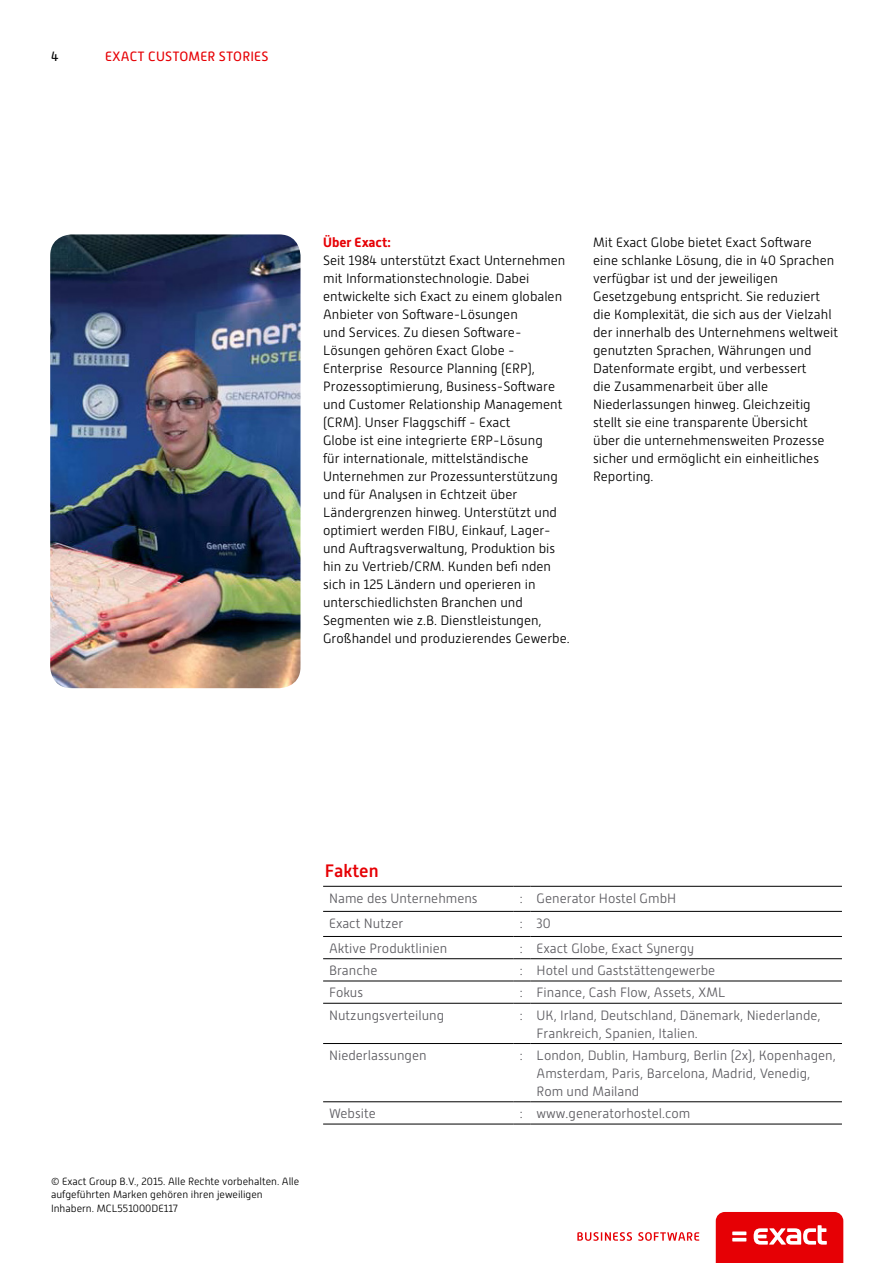
<style>
.page{position:relative;width:893px;height:1263px;background:#fff}
.page>*{position:absolute;margin:0;border:0;box-sizing:border-box;transform-origin:0 0}
.t1{font:500 18px "Alwyn New";color:#e60005}
.t2{font:300 13.5px/18px "Alwyn New";color:#000}
.t3{font:300 13.5px/18px "Alwyn New";color:#5c5b60}
.t4{font:13.5px "Alwyn New";letter-spacing:.01em;color:#e60005}
.t5{font:700 13.5px "Alwyn New";color:#e60005}
.t6{font:13.5px "Alwyn New";color:#000}
.t7{font:300 10.5px/13.5px "Alwyn New";color:#000}
</style>
<div class="page">
<svg style="left:716px;top:1212px;width:127px;height:51px;background:#e92025"></svg>
<svg style="left:577px;top:1232px;width:122px;height:9px"></svg>
<img style="left:50px;top:234px;width:250px;height:454px">
<hr style="left:323px;top:886px;width:191px;height:1px;background:#000">
<svg style="left:514px;top:886px;width:17px;height:1px"></svg>
<hr style="left:531px;top:886px;width:311px;height:1px;background:#000">
<hr style="left:323px;top:911px;width:191px;height:1px;background:#000">
<svg style="left:514px;top:911px;width:17px;height:1px"></svg>
<hr style="left:531px;top:911px;width:311px;height:1px;background:#000">
<hr style="left:323px;top:936px;width:191px;height:1px;background:#000">
<svg style="left:514px;top:936px;width:17px;height:1px"></svg>
<hr style="left:531px;top:936px;width:311px;height:1px;background:#000">
<hr style="left:323px;top:958px;width:191px;height:1px;background:#000">
<svg style="left:514px;top:958px;width:17px;height:1px"></svg>
<hr style="left:531px;top:958px;width:311px;height:1px;background:#000">
<hr style="left:323px;top:980px;width:191px;height:1px;background:#000">
<hr style="left:323px;top:1003px;width:191px;height:1px;background:#000">
<hr style="left:323px;top:1043px;width:191px;height:1px;background:#000">
<hr style="left:323px;top:1101px;width:191px;height:1px;background:#000">
<hr style="left:323px;top:1124px;width:191px;height:1px;background:#000">
<svg style="left:514px;top:980px;width:17px;height:1px"></svg>
<svg style="left:514px;top:1003px;width:17px;height:1px"></svg>
<svg style="left:514px;top:1043px;width:17px;height:1px"></svg>
<svg style="left:514px;top:1101px;width:17px;height:1px"></svg>
<svg style="left:514px;top:1124px;width:17px;height:1px"></svg>
<hr style="left:531px;top:980px;width:311px;height:1px;background:#000">
<hr style="left:531px;top:1003px;width:311px;height:1px;background:#000">
<hr style="left:531px;top:1043px;width:311px;height:1px;background:#000">
<hr style="left:531px;top:1101px;width:311px;height:1px;background:#000">
<hr style="left:531px;top:1124px;width:311px;height:1px;background:#000">
<p class="t6" style="left:51px;top:49px;width:9px">4</p>
<p class="t4" style="left:105px;top:49px;width:165px">EXACT CUSTOMER STORIES</p>
<p class="t5" style="left:323px;top:235px;width:69px">Über Exact:</p>
<p class="t2" style="left:323px;top:252px;width:248px">Seit 1984 unterstützt Exact U nternehmen mit Informationstechnologie. Dabei entwickelte sich Exact zu einem globalen Anbieter von Software-Lösungen<br>und Services. Zu diesen Software-Lösungen gehören Exact Globe - Enterprise Resource Planning (ERP), Prozessoptimierung, Business-Software und Customer Relationship Management (CRM). U nser Flaggschiff - Exact<br>Globe ist eine integrierte ERP-Lösung<br>für internationale, mittelständische<br>U nternehmen zur Prozessunterstützung und für Analysen in Echtzeit über Ländergrenzen hinweg. Unterstützt und optimiert werden FIBU, Einkauf, Lager&shy;und Auftragsverwaltung, Produktion bis hin zu Vertrieb/CRM. Kunden befi nden sich in 125 Ländern und operieren in unterschiedlichsten Branchen und Segmenten wie z.B. Dienstleistungen, Großhandel und produzierendes Gewerbe.</p>
<p class="t2" style="left:593px;top:234px;width:246px">Mit Exact Globe bietet Exact Software eine schlanke Lösung, die in 40 Sprachen verfügbar ist und der jeweiligen Gesetzgebung entspricht. Sie reduziert die Komplexität, die sich aus der Vielzahl der innerhalb des Unternehmens weltweit genutzten Sprachen, Währungen und Datenformate ergibt, und verbessert<br>die Zusammenarbeit über alle Niederlassungen hinweg. Gleichzeitig stellt sie eine transparente Übersicht über die unternehmensweiten Prozesse sicher und ermöglicht ein einheitliches Reporting.</p>
<p class="t7" style="left:51px;top:1174px;width:250px">© Exact Group B.V., 2015. Alle Rechte vorbehalten. Alle aufgeführten Marken gehören ihren jeweiligen<br>Inhabern. MCL551000DE117</p>
<h1 class="t1" style="left:325px;top:861px;width:55px">Fakten</h1>
<p class="t3" style="left:329px;top:889px;width:150px">Name des Unternehmens</p>
<p class="t3" style="left:520px;top:889px;width:158px">: Generator Hostel GmbH</p>
<p class="t3" style="left:329px;top:914px;width:76px">Exact Nutzer</p>
<p class="t3" style="left:520px;top:914px;width:33px">: 30</p>
<p class="t3" style="left:329px;top:939px;width:120px">Aktive Produktlinien</p>
<p class="t3" style="left:520px;top:939px;width:176px">: Exact Globe, Exact Synergy</p>
<p class="t3" style="left:329px;top:961px;width:50px">Branche</p>
<p class="t3" style="left:520px;top:961px;width:197px">: Hotel und Gaststättengewerbe</p>
<p class="t3" style="left:329px;top:984px;width:36px">Fokus</p>
<p class="t3" style="left:520px;top:984px;width:207px">: Finance, Cash Flow, Assets, XML</p>
<p class="t3" style="left:329px;top:1006px;width:117px">Nutzungsverteilung</p>
<p class="t3" style="left:537px;top:1006px;width:286px;text-indent:-17px">: U K, Irland, Deutschland, Dänemark, Niederlande,<br>Frankreich, Spanien, Italien.</p>
<p class="t3" style="left:329px;top:1046px;width:99px">Niederlassungen</p>
<p class="t3" style="left:537px;top:1046px;width:301px;text-indent:-17px">: London, Dublin, Hamburg, Berlin (2x), Kopenhagen,<br>Amsterdam, Paris, Barcelona, Madrid, Venedig,<br>Rom und Mailand</p>
<p class="t3" style="left:329px;top:1104px;width:48px">Website</p>
<p class="t3" style="left:520px;top:1104px;width:172px">: www.generatorhostel.com</p>
</div>
